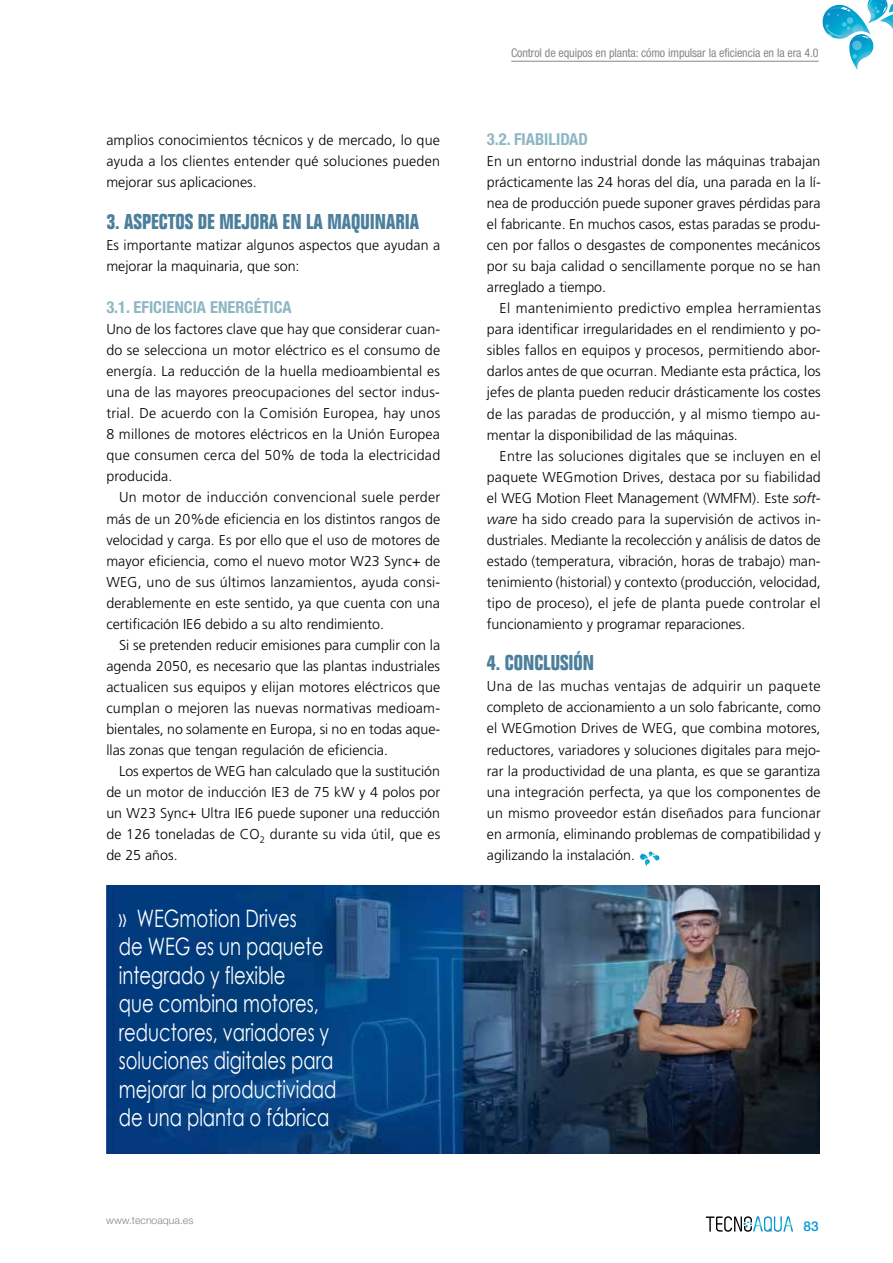
<style>
.page{position:relative;width:893px;height:1263px;background:#fff}
.page>*{position:absolute;margin:0;border:0;box-sizing:border-box;transform-origin:0 0}
.t1{font:24px/28.5px "Century Gothic";color:#fff;scale:.75 1}
.t2{font:700 condensed 21px "Folio";color:#4c7f9b}
.t3{font:700 condensed 16.5px "Helvetica Neue LT Std";color:#8db6c3}
.t4{font:300 14.25px/21px "Frutiger LT Std";color:#000;text-align:justify}
.t5{font:500 13.5px "Helvetica Neue LT Std";color:#0098d4}
.t6{font:condensed 12px "Helvetica Neue LT Std";letter-spacing:-.01em;color:#87888a}
.t7{font:300 10.5px "Helvetica Neue LT Std";color:#87888a}
.s1{font-style:italic}
</style>
<div class="page">
<hr style="left:511px;top:61px;width:308px;height:1px;background:#87888a">
<svg style="left:706px;top:1216px;width:87px;height:16px"></svg>
<svg style="left:822px;top:0;width:71px;height:70px"></svg>
<svg style="left:639px;top:851px;width:21px;height:15px"></svg>
<img style="left:106px;top:886px;width:714px;height:267px">
<p class="t4" style="left:106px;top:130px;width:335px">amplios conocimientos técnicos y de mercado, lo que ayuda a los clientes entender qué soluciones pueden mejorar sus aplicaciones.</p>
<h2 class="t2" style="left:106px;top:210px;width:62px">3. ASPECTOS</h2>
<h2 class="t2" style="left:198px;top:210px;width:223px">DE MEJORA EN LA MAQUINARIA</h2>
<p class="t4" style="left:106px;top:235px;width:335px">Es importante matizar algunos aspectos que ayudan a mejorar la maquinaria, que son:</p>
<p class="t3" style="left:106px;top:298px;width:187px">3.1. EFICIENCIA ENERGÉTICA</p>
<p class="t4" style="left:106px;top:319px;width:335px">Uno de los factores clave que hay que considerar cuan&shy;do se selecciona un motor eléctrico es el consumo de energía. La reducción de la huella medioambiental es una de las mayores preocupaciones del sector indus&shy;trial. De acuerdo con la Comisión Europea, hay unos 8 millones de motores eléctricos en la Unión Europea que consumen cerca del 50% de toda la electricidad producida.</p>
<p class="t4" style="left:106px;top:487px;width:335px;text-indent:13px">Un motor de inducción convencional suele perder más de un 20%de eficiencia en los distintos rangos de velocidad y carga. Es por ello que el uso de motores de mayor eficiencia, como el nuevo motor W23 Sync+ de WEG, uno de sus últimos lanzamientos, ayuda consi&shy;derablemente en este sentido, ya que cuenta con una certificación IE6 debido a su alto rendimiento.</p>
<p class="t4" style="left:106px;top:634px;width:335px;text-indent:13px">Si se pretenden reducir emisiones para cumplir con la agenda 2050, es necesario que las plantas industriales actualicen sus equipos y elijan motores eléctricos que cumplan o mejoren las nuevas normativas medioam&shy;bientales, no solamente en Europa, si no en todas aque&shy;llas zonas que tengan regulación de eficiencia.</p>
<p class="t4" style="left:106px;top:760px;width:335px;text-indent:13px">Los expertos de WEG han calculado que la sustitución de un motor de inducción IE3 de 75 kW y 4 polos por un W23 Sync+ Ultra IE6 puede suponer una reducción de 126 toneladas de CO<sub>2</sub> durante su vida útil, que es de 25 años.</p>
<h1 class="t1" style="left:119px;top:904px;width:292px">» WEGmotion Drives<br>de WEG es un paquete integrado y flexible<br>que combina motores, reductores, variadores y soluciones digitales para mejorar la productividad de una planta o fábrica</h1>
<p class="t7" style="left:106px;top:1213px;width:89px">www.tecnoaqua.es</p>
<p class="t6" style="left:511px;top:46px;width:309px">Control de equipos en planta: cómo impulsar la eficiencia en la era 4.0</p>
<p class="t3" style="left:487px;top:130px;width:103px">3.2. FIABILIDAD</p>
<p class="t4" style="left:487px;top:151px;width:335px">En un entorno industrial donde las máquinas trabajan prácticamente las 24 horas del día, una parada en la lí&shy;nea de producción puede suponer graves pérdidas para el fabricante. En muchos casos, estas paradas se produ&shy;cen por fallos o desgastes de componentes mecánicos por su baja calidad o sencillamente porque no se han arreglado a tiempo.</p>
<p class="t4" style="left:487px;top:298px;width:335px;text-indent:13px">El mantenimiento predictivo emplea herramientas para identificar irregularidades en el rendimiento y po&shy;sibles fallos en equipos y procesos, permitiendo abor&shy;darlos antes de que ocurran. Mediante esta práctica, los jefes de planta pueden reducir drásticamente los costes de las paradas de producción, y al mismo tiempo au&shy;mentar la disponibilidad de las máquinas.</p>
<p class="t4" style="left:487px;top:445px;width:336px;text-indent:13px">Entre las soluciones digitales que se incluyen en el paquete WEGmotion Drives, destaca por su fiabilidad el WEG Motion Fleet Management (WMFM). Este <span class="s1">soft&shy;ware</span> ha sido creado para la supervisión de activos in&shy;dustriales. Mediante la recolección y análisis de datos de estado (temperatura, vibración, horas de trabajo) man&shy;tenimiento (historial) y contexto (producción, velocidad, tipo de proceso), el jefe de planta puede controlar el funcionamiento y programar reparaciones.</p>
<h2 class="t2" style="left:487px;top:651px;width:109px">4. CONCLUSIÓN</h2>
<p class="t4" style="left:487px;top:676px;width:335px">Una de las muchas ventajas de adquirir un paquete completo de accionamiento a un solo fabricante, como el WEGmotion Drives de WEG, que combina motores, reductores, variadores y soluciones digitales para mejo&shy;rar la productividad de una planta, es que se garantiza una integración perfecta, ya que los componentes de un mismo proveedor están diseñados para funcionar en armonía, eliminando problemas de compatibilidad y agilizando la instalación.</p>
<p class="t5" style="left:804px;top:1218px;width:17px">83</p>
</div>
